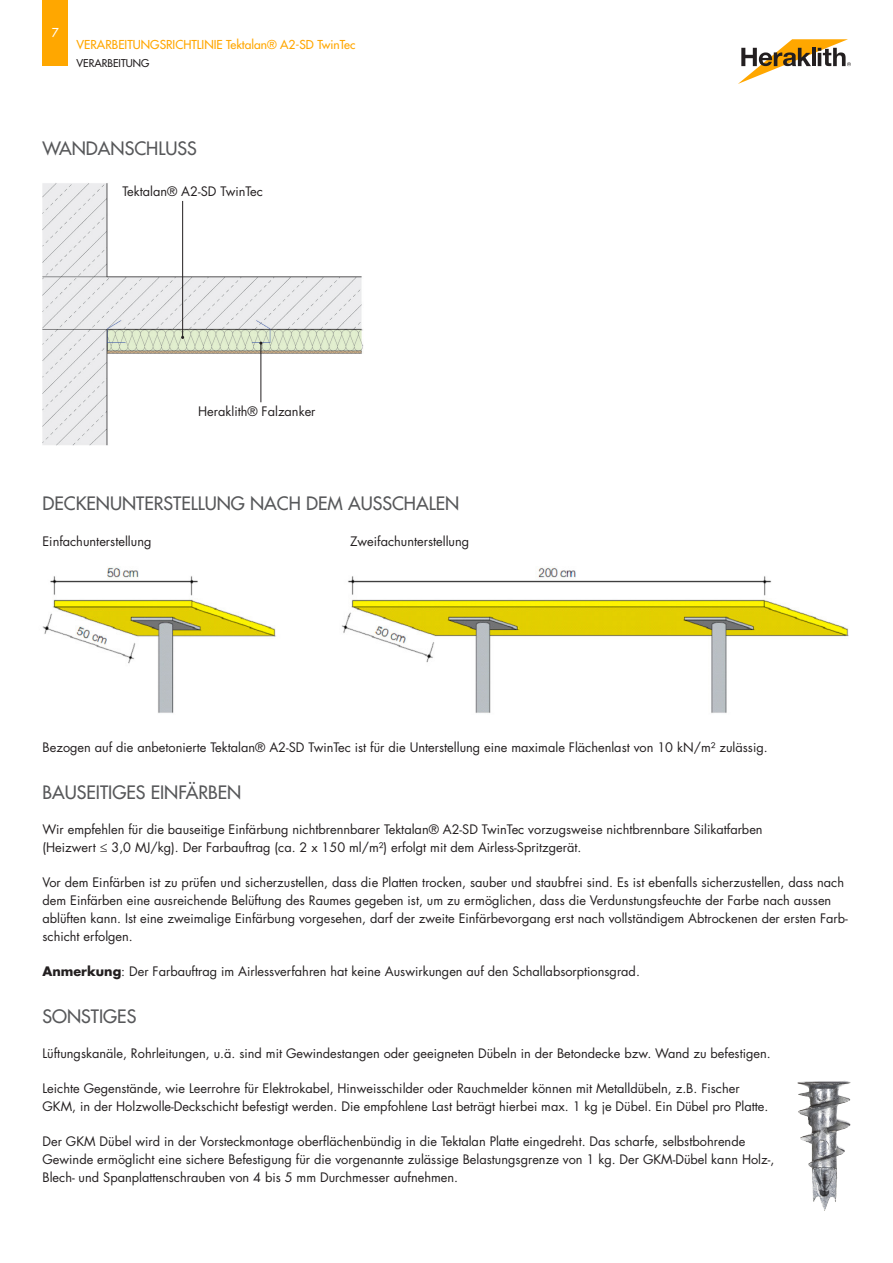
<style>
.page{position:relative;width:893px;height:1263px;background:#fff}
.page>*{position:absolute;margin:0;border:0;box-sizing:border-box;transform-origin:0 0}
.KAPITEL_2{font:500 18px "Futura Std";color:#57585a}
.Fliestext{font:12.75px/18px "Futura Std";color:#231f20}
.t1{font:500 12px "Futura Std";color:#ffa700}
.t2{font:500 12px "Futura Std";color:#fff}
.t3{font:500 10.5px "Futura Std";color:#231f20}
.s1{font-weight:700}
</style>
<div class="page">
<div style="left:43px;top:0;width:25px;height:66px;background:#ffa700"></div>
<svg style="left:738px;top:39px;width:113px;height:45px"></svg>
<img style="left:43px;top:183px;width:321px;height:263px">
<div style="left:198px;top:405px;width:135px;height:29px;background:#fff"></div>
<div style="left:122px;top:185px;width:183px;height:25px;background:#fff"></div>
<img style="left:797px;top:1081px;width:46px;height:121px">
<img style="left:42px;top:567px;width:807px;height:146px">
<hr style="left:182px;top:201px;width:1px;height:136px;background:#231f20">
<hr style="left:260px;top:343px;width:1px;height:59px;background:#231f20">
<p class="t2" style="left:52px;top:25px;width:8px">7</p>
<p class="t1" style="left:77px;top:37px;width:280px">VERARBEITUNGSRICHTLINIE Tektalan® A2-SD TwinTec</p>
<p class="t3" style="left:77px;top:56px;width:14px">Verarbeitung</p>
<p class="KAPITEL_2" style="left:43px;top:137px;width:156px">WANDANSCHLUSS</p>
<p class="Fliestext" style="left:122px;top:182px;width:142px">Tektalan® A2-SD TwinTec</p>
<p class="Fliestext" style="left:198px;top:402px;width:119px">Heraklith® Falzanker</p>
<p class="KAPITEL_2" style="left:43px;top:492px;width:418px">DECKENUNTERSTELLUNG NACH DEM AUSSCHALEN</p>
<p class="Fliestext" style="left:43px;top:533px;width:110px">Einfachunterstellung</p>
<p class="Fliestext" style="left:350px;top:533px;width:121px">Zweifachunterstellung</p>
<p class="Fliestext" style="left:43px;top:738px;width:727px">Bezogen auf die anbetonierte Tektalan® A2-SD TwinTec ist für die Unterstellung eine maximale Flächenlast von 10 kN/m² zulässig.</p>
<p class="KAPITEL_2" style="left:43px;top:781px;width:200px">BAUSEITIGES EINFÄRBEN</p>
<p class="Fliestext" style="left:43px;top:820px;width:722px">Wir empfehlen für die bauseitige Einfärbung nichtbrennbarer Tektalan® A2-SD TwinTec vorzugsweise nichtbrennbare Silikatfarben (Heizwert ≤ 3,0 MJ/kg). Der Farbauftrag (ca. 2 x 150 ml/m²) erfolgt mit dem Airless-Spritzgerät.</p>
<p class="Fliestext" style="left:43px;top:873px;width:807px">Vor dem Einfärben ist zu prüfen und sicherzustellen, dass die Platten trocken, sauber und staubfrei sind. Es ist ebenfalls sicherzustellen, dass nach dem Einfärben eine ausreichende Belüftung des Raumes gegeben ist, um zu ermöglichen, dass die Verdunstungsfeuchte der Farbe nach aussen ablüften kann. Ist eine zweimalige Einfärbung vorgesehen, darf der zweite Einfärbevorgang erst nach vollständigem Abtrockenen der ersten Farb&shy;schicht erfolgen.</p>
<p class="Fliestext" style="left:43px;top:962px;width:599px"><span class="s1">Anmerkung</span>: Der Farbauftrag im Airlessverfahren hat keine Auswirkungen auf den Schallabsorptionsgrad.</p>
<p class="KAPITEL_2" style="left:43px;top:1005px;width:95px">SONSTIGES</p>
<p class="Fliestext" style="left:43px;top:1044px;width:730px">Lüftungskanäle, Rohrleitungen, u.ä. sind mit Gewindestangen oder geeigneten Dübeln in der Betondecke bzw. Wand zu befestigen.</p>
<p class="Fliestext" style="left:43px;top:1079px;width:727px">Leichte Gegenstände, wie Leerrohre für Elektrokabel, Hinweisschilder oder Rauchmelder können mit Metalldübeln, z.B. Fischer<br>GKM, in der Holzwolle-Deckschicht befestigt werden. Die empfohlene Last beträgt hierbei max. 1 kg je Dübel. Ein Dübel pro Platte.</p>
<p class="Fliestext" style="left:43px;top:1132px;width:733px">Der GKM Dübel wird in der Vorsteckmontage oberflächenbündig in die Tektalan Platte eingedreht. Das scharfe, selbstbohrende<br>Gewinde ermöglicht eine sichere Befestigung für die vorgenannte zulässige Belastungsgrenze von 1 kg. Der GKM-Dübel kann Holz-,<br>Blech- und Spanplattenschrauben von 4 bis 5 mm Durchmesser aufnehmen.</p>
</div>
